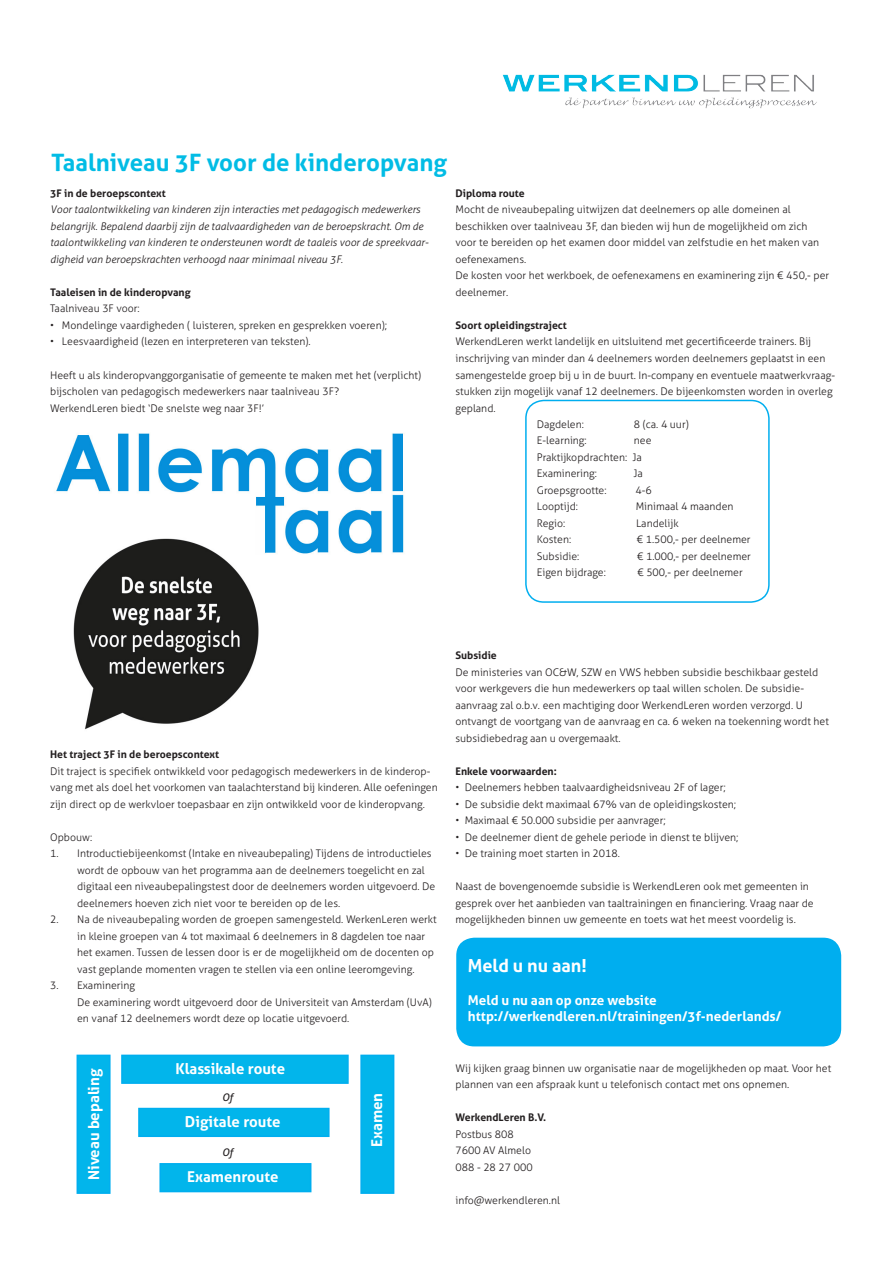
<style>
.page{position:relative;width:893px;height:1263px;background:#fff}
.page>*{position:absolute;margin:0;border:0;box-sizing:border-box;transform-origin:0 0}
.t1{font:700 24px "Aller";color:#02bce5}
.t2{font:700 18px "Aller";color:#fff}
.t3{font:700 15px "Aller";color:#fff}
.t4{font:700 13.5px "Aller";color:#fff}
.t5{font:300 10.5px/16.5px "Aller";color:#231f20}
.t6{font:italic 300 10.5px/16.5px "Aller";color:#231f20}
.t7{font:700 10.5px "Aller";color:#231f20}
.t8{font:italic 10.5px "Aller";color:#231f20}
</style>
<div class="page">
<img style="left:503px;top:74px;width:314px;height:35px">
<img style="left:56px;top:433px;width:348px;height:297px">
<div style="left:456px;top:938px;width:385px;height:108px;background:#00aeef;border-radius:18px"></div>
<div style="left:525px;top:400px;width:245px;height:203px;border:2px solid #00aeef;border-radius:18px"></div>
<div style="left:77px;top:1054px;width:34px;height:140px;background:#02b5eb;border:2px solid #00aeef"></div>
<div style="left:360px;top:1054px;width:34px;height:140px;background:#02b5eb;border:2px solid #00aeef"></div>
<div style="left:121px;top:1054px;width:228px;height:30px;background:#02b5eb;border:2px solid #00aeef"></div>
<div style="left:138px;top:1108px;width:192px;height:29px;background:#02b5eb"></div>
<div style="left:159px;top:1163px;width:152px;height:29px;background:#02b5eb"></div>
<p class="t1" style="left:51px;top:147px;width:397px">Taalniveau 3F voor de kinderopvang</p>
<p class="t7" style="left:50px;top:187px;width:117px">3F in de beroepscontext</p>
<p class="t6" style="left:50px;top:201px;width:380px">Voor taalontwikkeling van kinderen zijn interacties met pedagogisch medewerkers belangrijk. Bepalend daarbij zijn de taalvaardigheden van de beroepskracht. Om de taalontwikkeling van kinderen te ondersteunen wordt de taaleis voor de spreekvaar&shy;digheid van beroepskrachten verhoogd naar minimaal niveau 3F.</p>
<p class="t7" style="left:50px;top:286px;width:142px">Taaleisen in de kinderopvang</p>
<p class="t5" style="left:50px;top:300px;width:91px">Taalniveau 3F voor:</p>
<p class="t5" style="left:50px;top:317px;width:338px">• Mondelinge vaardigheden ( luisteren, spreken en gesprekken voeren);</p>
<p class="t5" style="left:50px;top:333px;width:262px">• Leesvaardigheid (lezen en interpreteren van teksten).</p>
<p class="t5" style="left:50px;top:366px;width:372px">Heeft u als kinderopvanggorganisatie of gemeente te maken met het (verplicht) bijscholen van pedagogisch medewerkers naar taalniveau 3F?</p>
<p class="t5" style="left:50px;top:399px;width:215px">WerkendLeren biedt ‘De snelste weg naar 3F!’</p>
<p class="t7" style="left:455px;top:187px;width:71px">Diploma route</p>
<p class="t5" style="left:455px;top:201px;width:365px">Mocht de niveaubepaling uitwijzen dat deelnemers op alle domeinen al beschikken over taalniveau 3F, dan bieden wij hun de mogelijkheid om zich voor te bereiden op het examen door middel van zelfstudie en het maken van oefenexamens.</p>
<p class="t5" style="left:455px;top:267px;width:375px">De kosten voor het werkboek, de oefenexamens en examinering zijn € 450,- per deelnemer.</p>
<p class="t7" style="left:455px;top:319px;width:113px">Soort opleidingstraject</p>
<p class="t5" style="left:455px;top:333px;width:381px">WerkendLeren werkt landelijk en uitsluitend met gecertificeerde trainers. Bij inschrijving van minder dan 4 deelnemers worden deelnemers geplaatst in een samengestelde groep bij u in de buurt. In-company en eventuele maatwerkvraag&shy;stukken zijn mogelijk vanaf 12 deelnemers. De bijeenkomsten worden in overleg gepland.</p>
<p class="t5" style="left:537px;top:416px;width:49px">Dagdelen:</p>
<p class="t5" style="left:634px;top:416px;width:56px">8 (ca. 4 uur)</p>
<p class="t5" style="left:537px;top:432px;width:51px">E-learning:</p>
<p class="t5" style="left:634px;top:432px;width:19px">nee</p>
<p class="t5" style="left:537px;top:449px;width:107px">Praktijkopdrachten: Ja</p>
<p class="t5" style="left:537px;top:465px;width:61px">Examinering:</p>
<p class="t5" style="left:634px;top:465px;width:11px">Ja</p>
<p class="t5" style="left:537px;top:482px;width:71px">Groepsgrootte:</p>
<p class="t5" style="left:635px;top:482px;width:18px">4-6</p>
<p class="t5" style="left:537px;top:498px;width:43px">Looptijd:</p>
<p class="t5" style="left:636px;top:498px;width:99px">Minimaal 4 maanden</p>
<p class="t5" style="left:537px;top:515px;width:30px">Regio:</p>
<p class="t5" style="left:636px;top:515px;width:44px">Landelijk</p>
<p class="t5" style="left:537px;top:531px;width:36px">Kosten:</p>
<p class="t5" style="left:637px;top:531px;width:115px">€ 1.500,- per deelnemer</p>
<p class="t5" style="left:537px;top:548px;width:44px">Subsidie:</p>
<p class="t5" style="left:637px;top:548px;width:115px">€ 1.000,- per deelnemer</p>
<p class="t5" style="left:537px;top:564px;width:71px">Eigen bijdrage:</p>
<p class="t5" style="left:637px;top:564px;width:107px">€ 500,- per deelnemer</p>
<p class="t7" style="left:50px;top:748px;width:171px">Het traject 3F in de beroepscontext</p>
<p class="t5" style="left:50px;top:762px;width:389px">Dit traject is specifiek ontwikkeld voor pedagogisch medewerkers in de kinderop&shy;vang met als doel het voorkomen van taalachterstand bij kinderen. Alle oefeningen zijn direct op de werkvloer toepasbaar en zijn ontwikkeld voor de kinderopvang.</p>
<p class="t5" style="left:50px;top:828px;width:44px">Opbouw:</p>
<p class="t5" style="left:77px;top:845px;width:360px;text-indent:-27px">1. Introductiebijeenkomst (Intake en niveaubepaling) Tijdens de introductieles wordt de opbouw van het programma aan de deelnemers toegelicht en zal digitaal een niveaubepalingstest door de deelnemers worden uitgevoerd. De deelnemers hoeven zich niet voor te bereiden op de les.</p>
<p class="t5" style="left:77px;top:911px;width:361px;text-indent:-27px">2. Na de niveaubepaling worden de groepen samengesteld. WerkenLeren werkt in kleine groepen van 4 tot maximaal 6 deelnemers in 8 dagdelen toe naar het examen. Tussen de lessen door is er de mogelijkheid om de docenten op vast geplande momenten vragen te stellen via een online leeromgeving.</p>
<p class="t5" style="left:77px;top:977px;width:356px;text-indent:-27px">3. Examinering<br>De examinering wordt uitgevoerd door de Universiteit van Amsterdam (UvA) en vanaf 12 deelnemers wordt deze op locatie uitgevoerd.</p>
<p class="t3" style="left:85px;top:1180px;width:113px;rotate:-90deg">Niveau bepaling</p>
<p class="t3" style="left:175px;top:1059px;width:111px">Klassikale route</p>
<p class="t8" style="left:222px;top:1090px;width:12px">Of</p>
<p class="t3" style="left:185px;top:1113px;width:97px">Digitale route</p>
<p class="t3" style="left:187px;top:1167px;width:93px">Examenroute</p>
<p class="t8" style="left:222px;top:1146px;width:12px">Of</p>
<p class="t3" style="left:367px;top:1147px;width:56px;rotate:-90deg">Examen</p>
<p class="t7" style="left:455px;top:649px;width:43px">Subsidie</p>
<p class="t5" style="left:455px;top:663px;width:375px">De ministeries van OC&amp;W, SZW en VWS hebben subsidie beschikbaar gesteld voor werkgevers die hun medewerkers op taal willen scholen. De subsidie&shy;aanvraag zal o.b.v. een machtiging door WerkendLeren worden verzorgd. U ontvangt de voortgang van de aanvraag en ca. 6 weken na toekenning wordt het subsidiebedrag aan u overgemaakt.</p>
<p class="t7" style="left:455px;top:764px;width:103px">Enkele voorwaarden:</p>
<p class="t5" style="left:455px;top:779px;width:272px">• Deelnemers hebben taalvaardigheidsniveau 2F of lager;</p>
<p class="t5" style="left:455px;top:795px;width:282px">• De subsidie dekt maximaal 67% van de opleidingskosten;</p>
<p class="t5" style="left:455px;top:812px;width:212px">• Maximaal € 50.000 subsidie per aanvrager;</p>
<p class="t5" style="left:455px;top:828px;width:285px">• De deelnemer dient de gehele periode in dienst te blijven;</p>
<p class="t5" style="left:455px;top:845px;width:166px">• De training moet starten in 2018.</p>
<p class="t5" style="left:455px;top:878px;width:360px">Naast de bovengenoemde subsidie is WerkendLeren ook met gemeenten in gesprek over het aanbieden van taaltrainingen en financiering. Vraag naar de mogelijkheden binnen uw gemeente en toets wat het meest voordelig is.</p>
<p class="t2" style="left:468px;top:954px;width:121px">Meld u nu aan!</p>
<p class="t4" style="left:468px;top:991px;width:191px">Meld u nu aan op onze website</p>
<p class="t4" style="left:468px;top:1008px;width:315px">http://werkendleren.nl/trainingen/3f-nederlands/</p>
<p class="t5" style="left:455px;top:1059px;width:377px">Wij kijken graag binnen uw organisatie naar de mogelijkheden op maat. Voor het plannen van een afspraak kunt u telefonisch contact met ons opnemen.</p>
<p class="t7" style="left:455px;top:1111px;width:92px">WerkendLeren B.V.</p>
<p class="t5" style="left:455px;top:1125px;width:60px">Postbus 808</p>
<p class="t5" style="left:455px;top:1142px;width:77px">7600 AV Almelo</p>
<p class="t5" style="left:455px;top:1158px;width:79px">088 - 28 27 000</p>
<p class="t5" style="left:455px;top:1191px;width:106px">info@werkendleren.nl</p>
</div>
